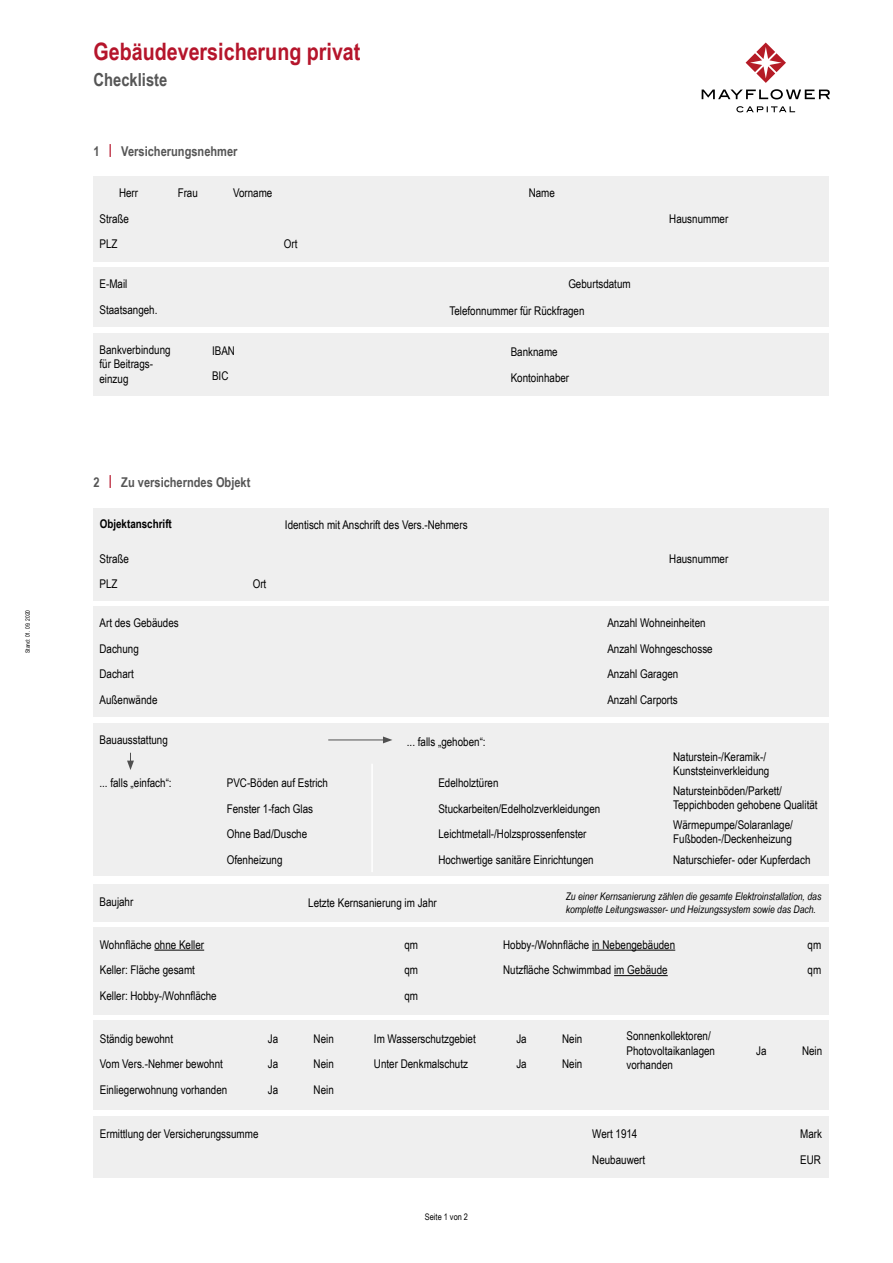
<style>
.page{position:relative;width:893px;height:1263px;background:#fff}
.page>*{position:absolute;margin:0;border:0;box-sizing:border-box;transform-origin:0 0}
.t1{font:700 24px "Arial Narrow";color:#b5152b}
.t2{font:700 18px "Arial Narrow";color:#565656}
.t3{font:700 13.5px "Arial Narrow";color:#565656}
.t4{font:12px/25.5px "Arial Narrow";color:#000}
.t5{font:700 12px "Arial Narrow";color:#000}
.t6{font:italic 10.5px/12.6px "Arial Narrow";color:#000}
.t7{font:9px "Arial Narrow";color:#000}
.t8{font:6px "Arial Narrow";color:#000}
.s1{color:#b5152b}
</style>
<div class="page">
<svg style="left:702px;top:89px;width:127px;height:10px"></svg>
<svg style="left:736px;top:106px;width:59px;height:6px"></svg>
<svg style="left:746px;top:43px;width:40px;height:40px"></svg>
<div style="left:94px;top:176px;width:735px;height:85px;background:#efefef"></div>
<div style="left:94px;top:508px;width:735px;height:92px;background:#efefef"></div>
<div style="left:94px;top:267px;width:735px;height:60px;background:#efefef"></div>
<div style="left:94px;top:333px;width:735px;height:63px;background:#efefef"></div>
<div style="left:94px;top:723px;width:735px;height:153px;background:#efefef"></div>
<div style="left:94px;top:606px;width:735px;height:111px;background:#efefef"></div>
<div style="left:94px;top:927px;width:735px;height:88px;background:#efefef"></div>
<div style="left:94px;top:884px;width:735px;height:37px;background:#efefef"></div>
<div style="left:94px;top:1021px;width:735px;height:89px;background:#efefef"></div>
<div style="left:94px;top:1116px;width:735px;height:62px;background:#efefef"></div>
<hr style="left:154px;top:950px;width:50px;height:1px;background:#000">
<hr style="left:592px;top:950px;width:83px;height:1px;background:#000">
<hr style="left:614px;top:975px;width:54px;height:1px;background:#000">
<hr style="left:328px;top:739px;width:57px;height:1px;background:#505050">
<svg style="left:383px;top:736px;width:9px;height:7px"></svg>
<svg style="left:127px;top:753px;width:7px;height:17px"></svg>
<hr style="left:371px;top:764px;width:2px;height:108px;background:#fff">
<p class="t8" style="left:23px;top:653px;width:44px;rotate:-90deg">Stand: 01. 09. 2020</p>
<h1 class="t1" style="left:94px;top:33px;width:268px">Gebäudeversicherung privat</h1>
<h2 class="t2" style="left:94px;top:66px;width:75px">Checkliste</h2>
<p class="t3" style="left:94px;top:141px;width:146px">1 <span class="s1">|</span> Versicherungsnehmer</p>
<p class="t4" style="left:119px;top:180px;width:21px">Herr</p>
<p class="t4" style="left:178px;top:180px;width:22px">Frau</p>
<p class="t4" style="left:100px;top:205px;width:31px">Straße</p>
<p class="t4" style="left:233px;top:180px;width:41px">Vorname</p>
<p class="t4" style="left:529px;top:180px;width:28px">Name</p>
<p class="t4" style="left:100px;top:231px;width:20px">PLZ</p>
<p class="t4" style="left:284px;top:231px;width:15px">Ort</p>
<p class="t4" style="left:100px;top:271px;width:59px">E-Mail<br>Staatsangeh.</p>
<p class="t4" style="left:568px;top:271px;width:64px">Geburtsdatum</p>
<p class="t4" style="left:449px;top:297px;width:137px">Telefonnummer für Rückfragen</p>
<p class="t4" style="left:99px;top:342px;width:73px;line-height:14.4px">Bankverbindung für Beitrags&shy;einzug</p>
<p class="t4" style="left:212px;top:337px;width:24px">IBAN</p>
<p class="t4" style="left:511px;top:339px;width:49px">Bankname</p>
<p class="t4" style="left:212px;top:363px;width:18px">BIC</p>
<p class="t4" style="left:511px;top:364px;width:60px">Kontoinhaber</p>
<p class="t3" style="left:94px;top:472px;width:158px">2 <span class="s1">|</span> Zu versicherndes Objekt</p>
<p class="t5" style="left:100px;top:515px;width:74px">Objektanschrift</p>
<p class="t4" style="left:100px;top:545px;width:31px">Straße</p>
<p class="t4" style="left:100px;top:571px;width:20px">PLZ</p>
<p class="t4" style="left:253px;top:571px;width:15px">Ort</p>
<p class="t4" style="left:285px;top:511px;width:184px">Identisch mit Anschrift des Vers.-Nehmers</p>
<p class="t4" style="left:669px;top:205px;width:61px">Hausnummer</p>
<p class="t4" style="left:669px;top:545px;width:61px">Hausnummer</p>
<p class="t4" style="left:99px;top:610px;width:81px">Art des Gebäudes</p>
<p class="t4" style="left:99px;top:635px;width:41px">Dachung<br>Dachart</p>
<p class="t4" style="left:99px;top:686px;width:59px">Außenwände</p>
<p class="t4" style="left:99px;top:727px;width:70px">Bauausstattung</p>
<p class="t4" style="left:99px;top:770px;width:74px">... falls „einfach“:</p>
<p class="t4" style="left:99px;top:888px;width:35px">Baujahr</p>
<p class="t4" style="left:607px;top:610px;width:107px">Anzahl Wohneinheiten<br>Anzahl Wohngeschosse<br>Anzahl Garagen<br>Anzahl Carports</p>
<p class="t4" style="left:407px;top:728px;width:80px">... falls „gehoben“:</p>
<p class="t4" style="left:227px;top:770px;width:103px">PVC-Böden auf Estrich</p>
<p class="t4" style="left:227px;top:795px;width:88px">Fenster 1-fach Glas</p>
<p class="t4" style="left:227px;top:821px;width:82px">Ohne Bad/Dusche</p>
<p class="t4" style="left:227px;top:846px;width:57px">Ofenheizung</p>
<p class="t4" style="left:438px;top:770px;width:62px">Edelholztüren</p>
<p class="t4" style="left:438px;top:795px;width:163px">Stuckarbeiten/Edelholzverkleidungen<br>Leichtmetall-/Holzsprossenfenster<br>Hochwertige sanitäre Einrichtungen</p>
<p class="t4" style="left:673px;top:749px;width:98px;line-height:14.4px">Naturstein-/Keramik-/<br>Kunststeinverkleidung</p>
<p class="t4" style="left:673px;top:783px;width:146px;line-height:14.4px">Natursteinböden/Parkett/<br>Teppichboden gehobene Qualität</p>
<p class="t4" style="left:673px;top:817px;width:121px;line-height:14.4px">Wärmepumpe/Solaranlage/<br>Fußboden-/Deckenheizung</p>
<p class="t4" style="left:673px;top:846px;width:139px">Naturschiefer- oder Kupferdach</p>
<p class="t4" style="left:308px;top:890px;width:130px">Letzte Kernsanierung im Jahr</p>
<p class="t6" style="left:566px;top:890px;width:257px">Zu einer Kernsanierung zählen die gesamte Elektroinstallation, das komplette Leitungswasser- und Heizungssystem sowie das Dach.</p>
<p class="t4" style="left:100px;top:931px;width:118px">Wohnfläche ohne Keller<br>Keller: Fläche gesamt<br>Keller: Hobby-/Wohnfläche</p>
<p class="t4" style="left:503px;top:931px;width:174px">Hobby-/Wohnfläche in Nebengebäuden<br>Nutzfläche Schwimmbad im Gebäude</p>
<p class="t4" style="left:404px;top:931px;width:15px;text-align:justify">qm qm qm</p>
<p class="t4" style="left:808px;top:931px;width:15px">qm qm</p>
<p class="t4" style="left:100px;top:1025px;width:75px">Ständig bewohnt</p>
<p class="t4" style="left:374px;top:1025px;width:103px">Im Wasserschutzgebiet</p>
<p class="t4" style="left:626px;top:1028px;width:90px;line-height:14.4px">Sonnenkollektoren/<br>Photovoltaikanlagen vorhanden</p>
<p class="t4" style="left:268px;top:1025px;width:12px">Ja</p>
<p class="t4" style="left:516px;top:1025px;width:12px">Ja</p>
<p class="t4" style="left:314px;top:1025px;width:22px">Nein</p>
<p class="t4" style="left:562px;top:1025px;width:22px">Nein</p>
<p class="t4" style="left:100px;top:1051px;width:129px">Vom Vers.-Nehmer bewohnt<br>Einliegerwohnung vorhanden</p>
<p class="t4" style="left:374px;top:1051px;width:96px">Unter Denkmalschutz</p>
<p class="t4" style="left:268px;top:1051px;width:12px">Ja<br>Ja</p>
<p class="t4" style="left:516px;top:1051px;width:12px">Ja</p>
<p class="t4" style="left:314px;top:1051px;width:22px">Nein<br>Nein</p>
<p class="t4" style="left:562px;top:1051px;width:22px">Nein</p>
<p class="t4" style="left:756px;top:1037px;width:12px">Ja</p>
<p class="t4" style="left:802px;top:1037px;width:22px">Nein</p>
<p class="t4" style="left:100px;top:1121px;width:160px">Ermittlung der Versicherungssumme</p>
<p class="t7" style="left:425px;top:1210px;width:45px">Seite 1 von 2</p>
<p class="t4" style="left:592px;top:1121px;width:47px">Wert 1914</p>
<p class="t4" style="left:800px;top:1121px;width:23px">Mark</p>
<p class="t4" style="left:592px;top:1146px;width:55px">Neubauwert</p>
<p class="t4" style="left:800px;top:1146px;width:22px">EUR</p>
</div>
